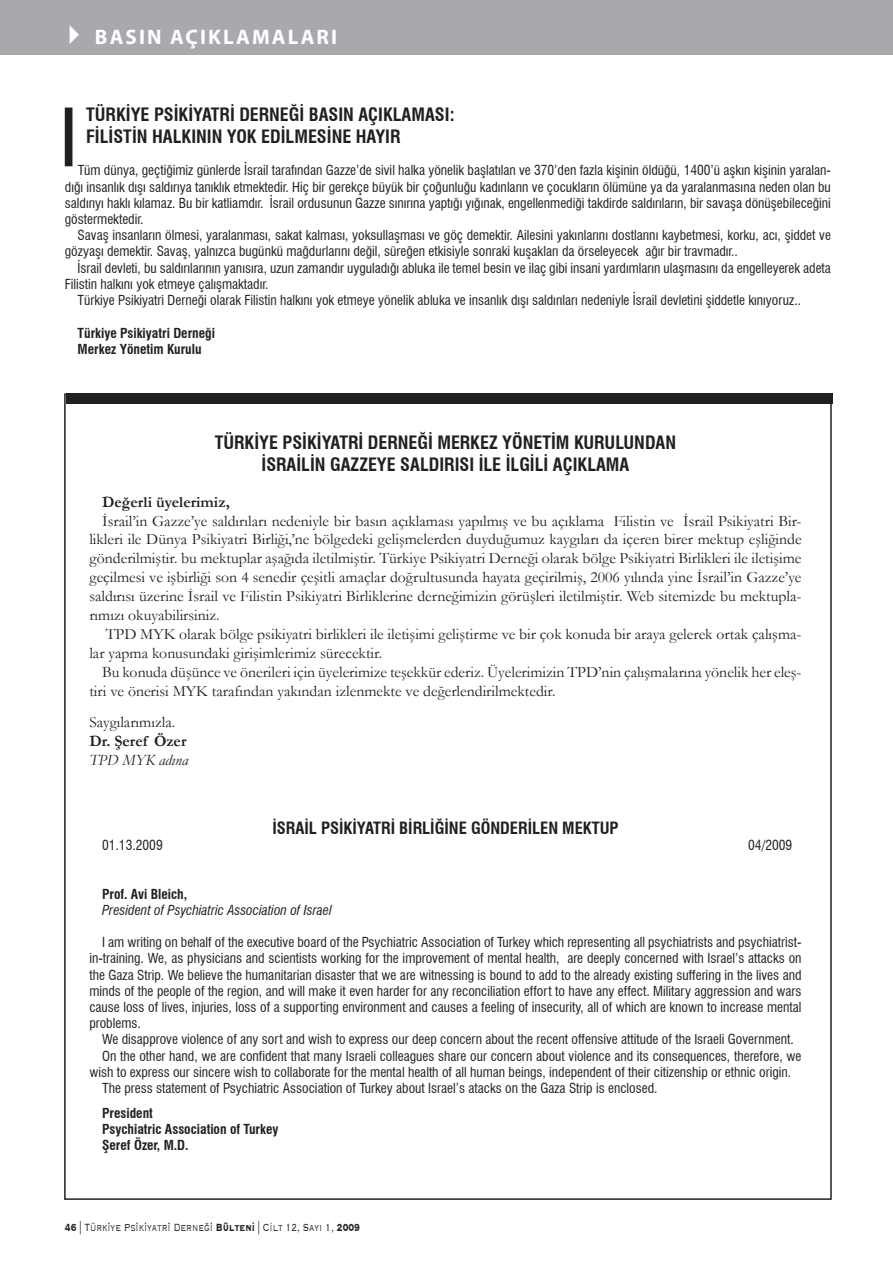
<style>
.page{position:relative;width:893px;height:1264px;background:#fff}
.page>*{position:absolute;margin:0;border:0;box-sizing:border-box;transform-origin:0 0}
.t1{font:700 21px "Myriad Pro";letter-spacing:.1em;color:#fff}
.t2{font:700 condensed 18px/21.6px "Swiss 721 BT";color:#231f20}
.t3{font:700 condensed 16.5px "Swiss 721 BT";color:#231f20}
.t4{font:15.75px/18.9px "Garamond";color:#231f20}
.t5{font:700 15.75px "Garamond";color:#231f20}
.t6{font:italic 15.75px "Garamond";color:#231f20}
.t7{font:condensed 13.5px/16.2px "Swiss 721 BT";color:#231f20;text-align:justify}
.t8{font:700 condensed 13.5px/16.2px "Swiss 721 BT";color:#231f20}
.t9{font:300 13.5px "Copperplate";color:#231f20;scale:.7 1}
.t10{font:italic condensed 13.5px "Swiss 721 BT";color:#231f20}
.s1{font-weight:700}
</style>
<div class="page">
<div style="left:0;top:0;width:892px;height:54px;background:#a8a9ad"></div>
<div style="left:65px;top:108px;width:7px;height:58px;background:#231f20"></div>
<div style="left:66px;top:393px;width:766px;height:11px;background:#231f20"></div>
<h1 class="t1" style="left:58px;top:24px;width:280px">✔ BASIN AÇIKLAMALARI</h1>
<h2 class="t2" style="left:86px;top:104px;width:370px">TÜRKİYE PSİKİYATRİ DERNEĞİ BASIN AÇIKLAMASI:<br>FİLİSTİN HALKININ YOK EDİLMESİNE HAYIR</h2>
<p class="t7" style="left:65px;top:162px;width:767px;text-indent:13px">Tüm dünya, geçtiğimiz günlerde İsrail tarafından Gazze’de sivil halka yönelik başlatılan ve 370’den fazla kişinin öldüğü, 1400’ü aşkın kişinin yaralan&shy;dığı insanlık dışı saldırıya tanıklık etmektedir. Hiç bir gerekçe büyük bir çoğunluğu kadınların ve çocukların ölümüne ya da yaralanmasına neden olan bu saldırıyı haklı kılamaz. Bu bir katliamdır. İsrail ordusunun Gazze sınırına yaptığı yığınak, engellenmediği takdirde saldırıların, bir savaşa dönüşebileceğini göstermektedir.</p>
<p class="t7" style="left:65px;top:227px;width:767px;text-indent:13px">Savaş insanların ölmesi, yaralanması, sakat kalması, yoksullaşması ve göç demektir. Ailesini yakınlarını dostlarını kaybetmesi, korku, acı, şiddet ve gözyaşı demektir. Savaş, yalnızca bugünkü mağdurlarını değil, süreğen etkisiyle sonraki kuşakları da örseleyecek ağır bir travmadır..</p>
<p class="t7" style="left:78px;top:259px;width:754px">İsrail devleti, bu saldırılarının yanısıra, uzun zamandır uyguladığı abluka ile temel besin ve ilaç gibi insani yardımların ulaşmasını da engelleyerek adeta</p>
<p class="t7" style="left:65px;top:276px;width:205px">Filistin halkını yok etmeye çalışmaktadır.</p>
<p class="t7" style="left:78px;top:292px;width:724px">Türkiye Psikiyatri Derneği olarak Filistin halkını yok etmeye yönelik abluka ve insanlık dışı saldırıları nedeniyle İsrail devletini şiddetle kınıyoruz..</p>
<p class="t8" style="left:78px;top:324px;width:139px">Türkiye Psikiyatri Derneği<br>Merkez Yönetim Kurulu</p>
<h2 class="t2" style="left:215px;top:431px;width:463px;text-align:center">TÜRKİYE PSİKİYATRİ DERNEĞİ MERKEZ YÖNETİM KURULUNDAN<br>İSRAİLİN GAZZEYE SALDIRISI İLE İLGİLİ AÇIKLAMA</h2>
<p class="t5" style="left:102px;top:491px;width:129px">Değerli üyelerimiz,</p>
<p class="t4" style="left:89px;top:510px;width:713px;text-align:justify;text-indent:13px">İsrail’in Gazze’ye saldırıları nedeniyle bir basın açıklaması yapılmış ve bu açıklama Filistin ve İsrail Psikiyatri Bir&shy;likleri ile Dünya Psikiyatri Birliği,’ne bölgedeki gelişmelerden duyduğumuz kaygıları da içeren birer mektup eşliğinde gönderilmiştir. bu mektuplar aşağıda iletilmiştir. Türkiye Psikiyatri Derneği olarak bölge Psikiyatri Birlikleri ile iletişime geçilmesi ve işbirliği son 4 senedir çeşitli amaçlar doğrultusunda hayata geçirilmiş, 2006 yılında yine İsrail’in Gazze’ye saldırısı üzerine İsrail ve Filistin Psikiyatri Birliklerine derneğimizin görüşleri iletilmiştir. Web sitemizde bu mektupla&shy;rımızı okuyabilirsiniz.</p>
<p class="t4" style="left:89px;top:624px;width:713px;text-indent:16px">TPD MYK olarak bölge psikiyatri birlikleri ile iletişimi geliştirme ve bir çok konuda bir araya gelerek ortak çalışma&shy;lar yapma konusundaki girişimlerimiz sürecektir.</p>
<p class="t4" style="left:89px;top:662px;width:713px;text-indent:13px">Bu konuda düşünce ve önerileri için üyelerimize teşekkür ederiz. Üyelerimizin TPD’nin çalışmalarına yönelik her eleş&shy;tiri ve önerisi MYK tarafından yakından izlenmekte ve değerlendirilmektedir.</p>
<p class="t4" style="left:89px;top:712px;width:87px">Saygılarımızla.</p>
<p class="t5" style="left:89px;top:730px;width:98px">Dr. Şeref Özer</p>
<p class="t6" style="left:89px;top:749px;width:100px">TPD MYK adına</p>
<p class="t3" style="left:272px;top:817px;width:347px">İSRAİL PSİKİYATRİ BİRLİĞİNE GÖNDERİLEN MEKTUP</p>
<p class="t7" style="left:102px;top:836px;width:62px">01.13.2009</p>
<p class="t7" style="left:747px;top:836px;width:46px">04/2009</p>
<p class="t8" style="left:102px;top:885px;width:86px">Prof. Avi Bleich,</p>
<p class="t10" style="left:102px;top:901px;width:231px">President of Psychiatric Association of Israel</p>
<p class="t7" style="left:89px;top:934px;width:713px;text-indent:13px">I am writing on behalf of the executive board of the Psychiatric Association of Turkey which representing all psychiatrists and psychiatrist&shy;in-training. We, as physicians and scientists working for the improvement of mental health, are deeply concerned with Israel’s attacks on the Gaza Strip. We believe the humanitarian disaster that we are witnessing is bound to add to the already existing suffering in the lives and minds of the people of the region, and will make it even harder for any reconciliation effort to have any effect. Military aggression and wars cause loss of lives, injuries, loss of a supporting environment and causes a feeling of insecurity, all of which are known to increase mental problems.</p>
<p class="t7" style="left:102px;top:1031px;width:692px">We disapprove violence of any sort and wish to express our deep concern about the recent offensive attitude of the Israeli Government.</p>
<p class="t7" style="left:102px;top:1047px;width:700px">On the other hand, we are confident that many Israeli colleagues share our concern about violence and its consequences, therefore, we</p>
<p class="t7" style="left:89px;top:1063px;width:703px">wish to express our sincere wish to collaborate for the mental health of all human beings, independent of their citizenship or ethnic origin.</p>
<p class="t7" style="left:102px;top:1079px;width:556px">The press statement of Psychiatric Association of Turkey about Israel’s atacks on the Gaza Strip is enclosed.</p>
<p class="t8" style="left:102px;top:1104px;width:178px">President<br>Psychiatric Association of Turkey<br>Şeref Özer, M.D.</p>
<p class="t9" style="left:65px;top:1218px;width:423px"><span class="s1">46</span> | Türki̇ye Psi̇ki̇yatri̇ Derneği̇ <span class="s1">Bülteni</span> | Cilt 12, Sayı 1, <span class="s1">2009</span></p>
</div>
